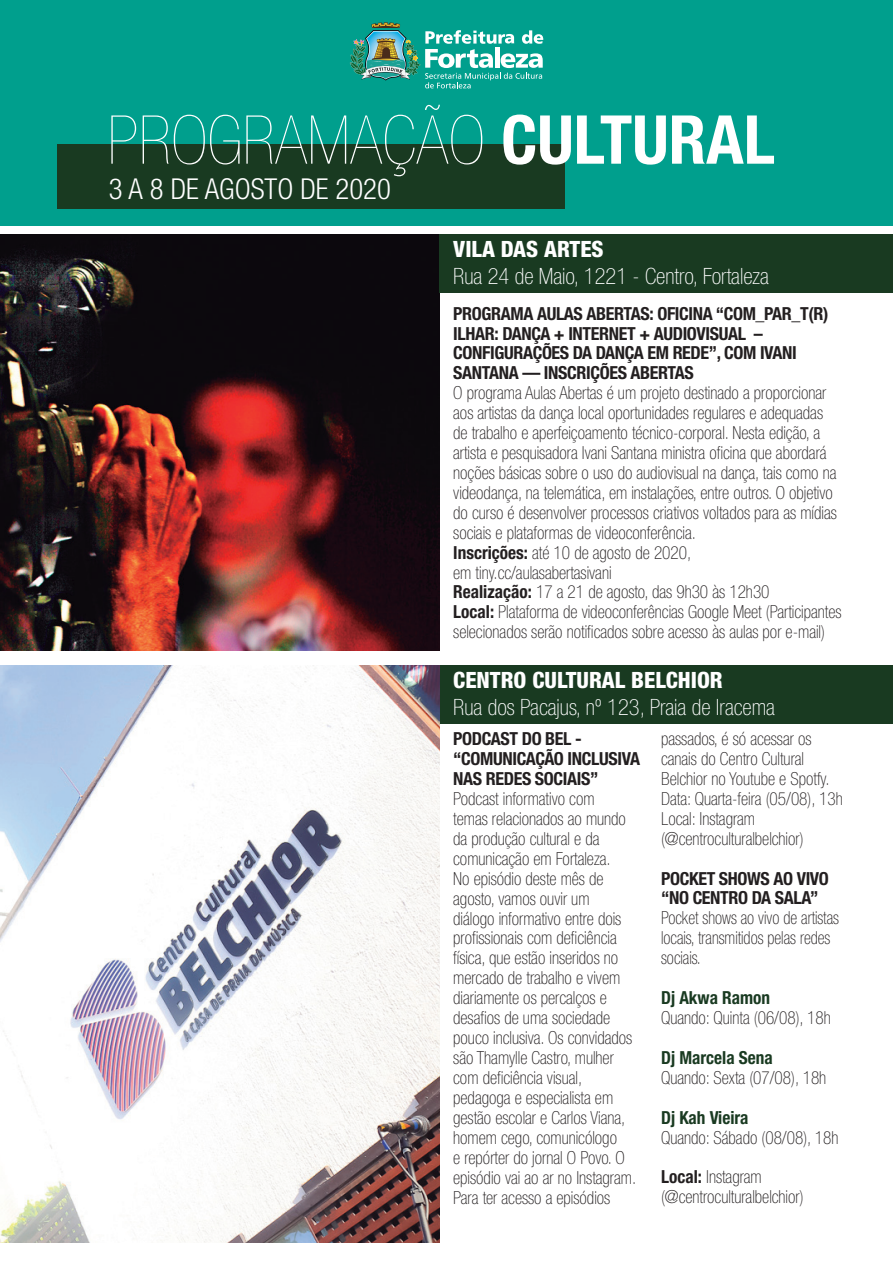
<style>
.page{position:relative;width:893px;height:1263px;background:#fff}
.page>*{position:absolute;margin:0;border:0;box-sizing:border-box;transform-origin:0 0}
.t1{font:200 condensed 67.5px "Helvetica Neue LT Pro";color:#fff}
.t2{font:300 condensed 28.8px "Helvetica Neue LT Pro";color:#fff}
.t3{font:100 condensed 22.5px "Helvetica Neue LT Pro";color:#fff}
.t4{font:800 condensed 22.5px "Helvetica Neue LT Pro";color:#fff}
.t5{font:100 condensed 18px/20px "Helvetica Neue LT Pro";color:#231f20;scale:.96 1}
.t6{font:700 condensed 18px/19.6px "Helvetica Neue LT Pro";letter-spacing:-.02em;color:#231f20}
.t7{font:100 condensed 18px/20px "Helvetica Neue LT Pro";color:#231f20;scale:.92 1}
.t8{font:700 condensed 18px "Helvetica Neue LT Pro";color:#193a21;scale:.96 1}
.s1{font-weight:700}
</style>
<div class="page">
<div style="left:0;top:0;width:893px;height:225px;background:#009f8d"></div>
<svg style="left:350px;top:22px;width:193px;height:66px"></svg>
<div style="left:58px;top:145px;width:507px;height:64px;background:#193a21"></div>
<img style="left:0;top:235px;width:440px;height:415px">
<div style="left:440px;top:235px;width:453px;height:58px;background:#193a21"></div>
<div style="left:440px;top:665px;width:453px;height:58px;background:#193a21"></div>
<img style="left:0;top:665px;width:440px;height:577px">
<h1 class="t1" style="left:107px;top:103px;width:669px">PROGRAMAÇÃO <span class="s1">CULTURAL</span></h1>
<h2 class="t2" style="left:109px;top:172px;width:283px">3 A 8 DE AGOSTO DE 2020</h2>
<p class="t4" style="left:453px;top:235px;width:152px">VILA DAS ARTES</p>
<p class="t3" style="left:453px;top:264px;width:317px">Rua 24 de Maio, 1221 - Centro, Fortaleza</p>
<p class="t6" style="left:453px;top:304px;width:377px">PROGRAMA AULAS ABERTAS: OFICINA “COM_PAR_T(R)<br>ILHAR: DANÇA + INTERNET + AUDIOVISUAL – CONFIGURAÇÕES DA DANÇA EM REDE”, COM IVANI SANTANA — INSCRIÇÕES ABERTAS</p>
<p class="t5" style="left:453px;top:383px;width:406px">O programa Aulas Abertas é um projeto destinado a proporcionar aos artistas da dança local oportunidades regulares e adequadas de trabalho e aperfeiçoamento técnico-corporal. Nesta edição, a artista e pesquisadora Ivani Santana ministra oficina que abordará noções básicas sobre o uso do audiovisual na dança, tais como na videodança, na telemática, em instalações, entre outros. O objetivo do curso é desenvolver processos criativos voltados para as mídias sociais e plataformas de videoconferência.<br><span class="s1">Inscrições:</span> até 10 de agosto de 2020,<br>em tiny.cc/aulasabertasivani<br><span class="s1">Realização:</span> 17 a 21 de agosto, das 9h30 às 12h30<br><span class="s1">Local:</span> Plataforma de videoconferências Google Meet (Participantes selecionados serão notificados sobre acesso às aulas por e-mail)</p>
<p class="t4" style="left:453px;top:666px;width:271px">CENTRO CULTURAL BELCHIOR</p>
<p class="t3" style="left:453px;top:694px;width:323px">Rua dos Pacajus, nº 123, Praia de Iracema</p>
<p class="t6" style="left:453px;top:729px;width:188px">PODCAST DO BEL - “COMUNICAÇÃO INCLUSIVA<br>NAS REDES SOCIAIS”</p>
<p class="t5" style="left:453px;top:789px;width:192px">Podcast informativo com<br>temas relacionados ao mundo da produção cultural e da comunicação em Fortaleza.<br>No episódio deste mês de agosto, vamos ouvir um<br>diálogo informativo entre dois profissionais com deficiência física, que estão inseridos no mercado de trabalho e vivem diariamente os percalços e desafios de uma sociedade pouco inclusiva. Os convidados são Thamylle Castro, mulher com deficiência visual, pedagoga e especialista em gestão escolar e Carlos Viana, homem cego, comunicólogo<br>e repórter do jornal O Povo. O episódio vai ao ar no Instagram.<br>Para ter acesso a episódios</p>
<p class="t5" style="left:661px;top:730px;width:191px">passados, é só acessar os canais do Centro Cultural<br>Belchior no Youtube e Spotfy.<br>Data: Quarta-feira (05/08), 13h<br>Local: Instagram (@centroculturalbelchior)</p>
<p class="t6" style="left:661px;top:868px;width:169px">POCKET SHOWS AO VIVO “NO CENTRO DA SALA”</p>
<p class="t7" style="left:661px;top:908px;width:195px">Pocket shows ao vivo de artistas locais, transmitidos pelas redes sociais.</p>
<p class="t8" style="left:661px;top:986px;width:115px">Dj Akwa Ramon</p>
<p class="t5" style="left:661px;top:1008px;width:178px">Quando: Quinta (06/08), 18h</p>
<p class="t8" style="left:661px;top:1046px;width:118px">Dj Marcela Sena</p>
<p class="t5" style="left:661px;top:1068px;width:174px">Quando: Sexta (07/08), 18h</p>
<p class="t8" style="left:661px;top:1106px;width:93px">Dj Kah Vieira</p>
<p class="t5" style="left:661px;top:1128px;width:186px">Quando: Sábado (08/08), 18h</p>
<p class="t5" style="left:661px;top:1168px;width:150px"><span class="s1">Local:</span> Instagram (@centroculturalbelchior)</p>
</div>
